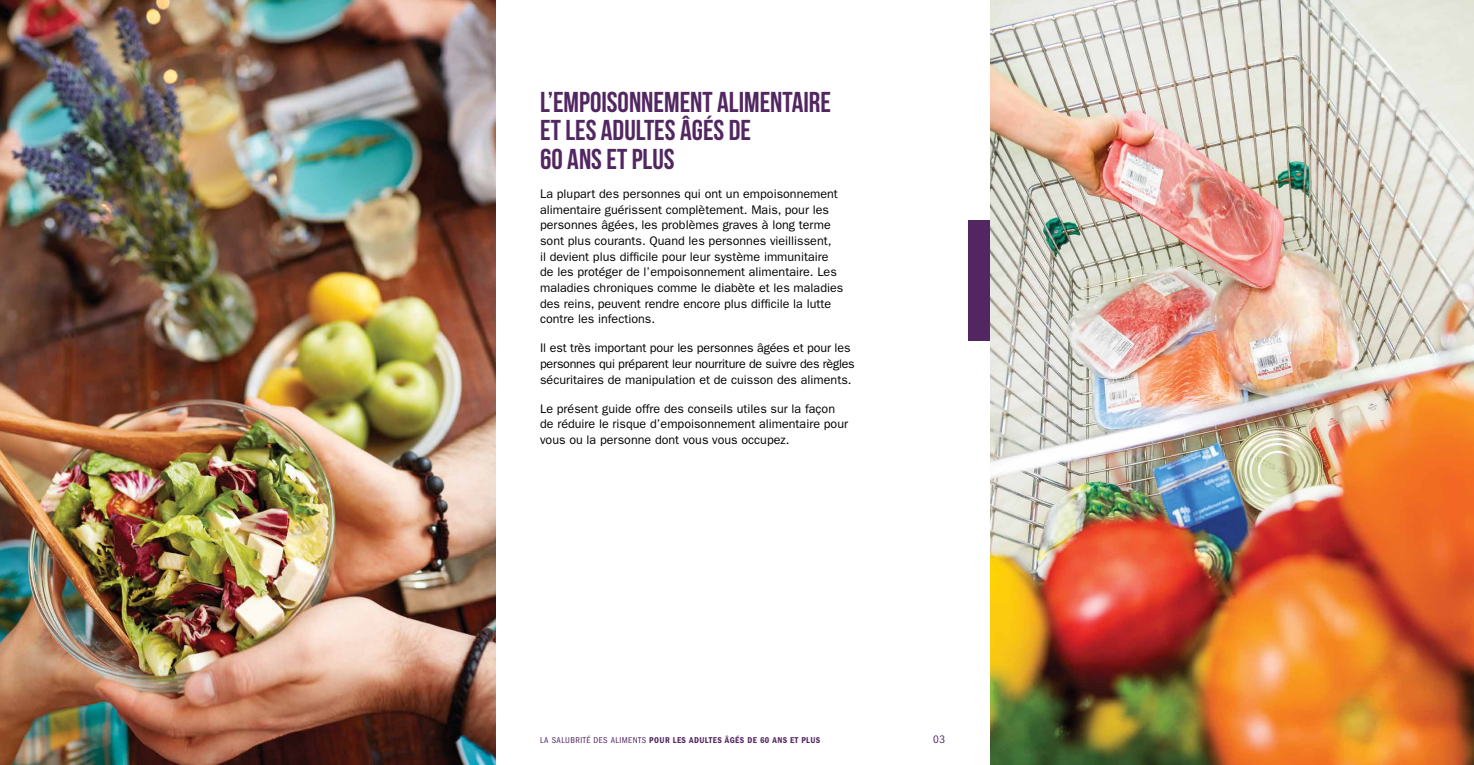
<style>
.page{position:relative;width:1474px;height:765px;background:#fff}
.page>*{position:absolute;margin:0;border:0;box-sizing:border-box;transform-origin:0 0}
.t1{font:28.75px/28.8px "Bebas Neue";color:#522761}
.t2{font:12.5px/15.6px "ITC Franklin Gothic Std";color:#000}
.t3{font:condensed 11.25px "Franklin Gothic";color:#522761}
.t4{font:600 condensed 8.75px "Franklin Gothic";letter-spacing:.05em;color:#522761}
.s1{font-weight:400}
</style>
<div class="page">
<div style="left:968px;top:220px;width:33px;height:121px;background:#522761"></div>
<img style="left:0;top:0;width:495px;height:765px">
<img style="left:990px;top:0;width:484px;height:765px">
<h1 class="t1" style="left:540px;top:87px;width:292px">L’EMPOISONNEMENT ALIMENTAIRE<br>ET LES ADULTES ÂGÉS DE<br>60 ANS ET PLUS</h1>
<p class="t2" style="left:540px;top:186px;width:305px">La plupart des personnes qui ont un empoisonnement alimentaire guérissent complètement. Mais, pour les personnes âgées, les problèmes graves à long terme sont plus courants. Quand les personnes vieillissent,<br>il devient plus difficile pour leur système immunitaire de les protéger de l’empoisonnement alimentaire. Les maladies chroniques comme le diabète et les maladies des reins, peuvent rendre encore plus difficile la lutte contre les infections.</p>
<p class="t2" style="left:540px;top:340px;width:316px">Il est très important pour les personnes âgées et pour les personnes qui préparent leur nourriture de suivre des règles sécuritaires de manipulation et de cuisson des aliments.</p>
<p class="t2" style="left:540px;top:401px;width:310px">Le présent guide offre des conseils utiles sur la façon de réduire le risque d’empoisonnement alimentaire pour vous ou la personne dont vous vous occupez.</p>
<p class="t4" style="left:540px;top:735px;width:282px"><span class="s1">LA SALUBRITÉ DES ALIMENTS</span> POUR LES ADULTES ÂGÉS DE 60 ANS ET PLUS</p>
<p class="t3" style="left:933px;top:732px;width:14px">03</p>
</div>
